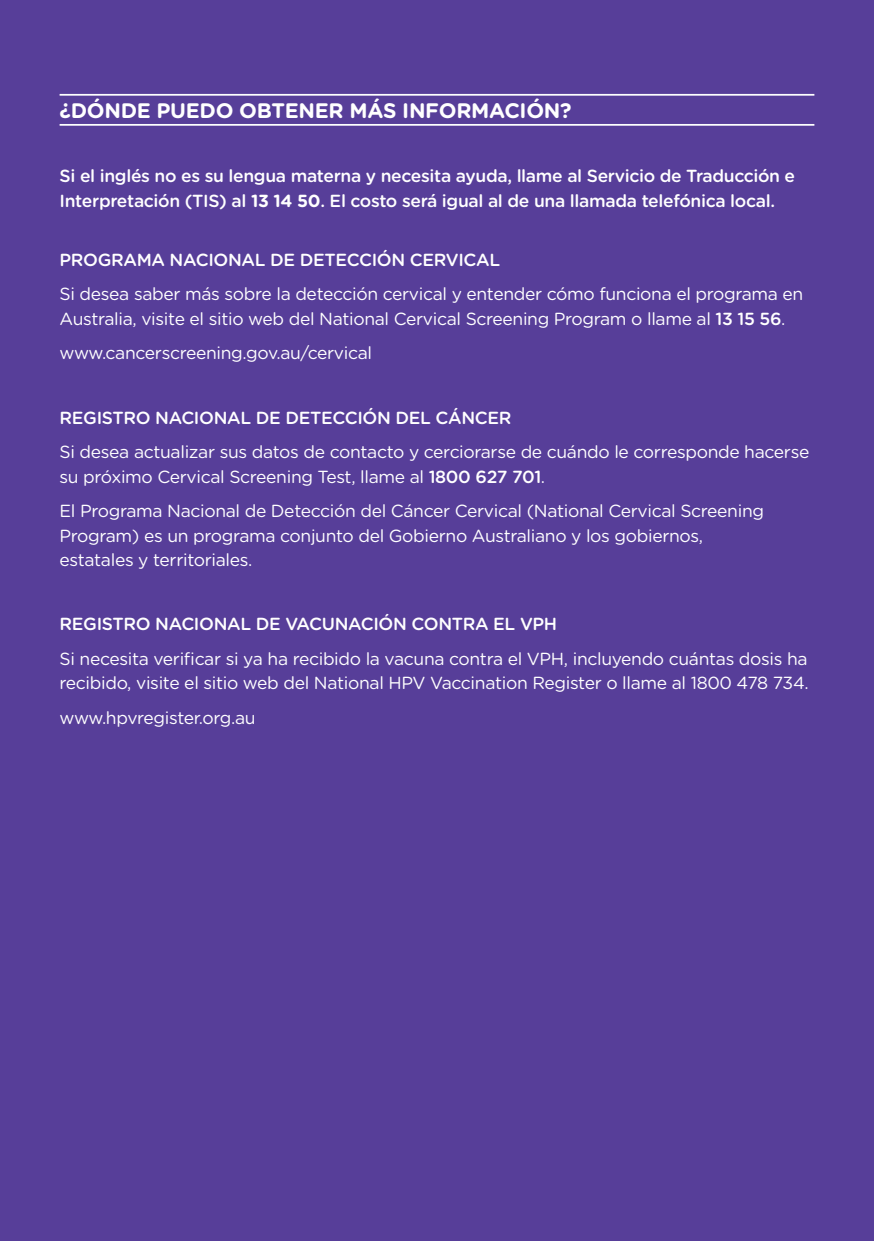
<style>
.page{position:relative;width:874px;height:1241px;background:#fff}
.page>*{position:absolute;margin:0;border:0;box-sizing:border-box;transform-origin:0 0}
.t1{font:700 21px "Gotham Rounded";letter-spacing:-.015em;color:#fff}
.t2{font:17.5px/24.5px "Gotham Rounded";letter-spacing:-.02em;color:#fff}
.t3{font:500 17.5px/24.5px "Gotham Rounded";letter-spacing:-.02em;color:#fff}
.s1{font-weight:700}
.s2{font-weight:500}
</style>
<div class="page">
<div style="left:0;top:0;width:873px;height:1240px;background:#573e99"></div>
<hr style="left:60px;top:94px;width:754px;height:2px;background:#fff">
<hr style="left:60px;top:124px;width:754px;height:2px;background:#fff">
<p class="t1" style="left:60px;top:95px;width:513px">¿DÓNDE PUEDO OBTENER MÁS INFORMACIÓN?</p>
<p class="t3" style="left:60px;top:163px;width:736px">Si el inglés no es su lengua materna y necesita ayuda, llame al Servicio de Traducción e<br>Interpretación (TIS) al <span class="s1">13 14 50</span>. El costo será igual al de una llamada telefónica local.</p>
<p class="t3" style="left:60px;top:247px;width:442px">PROGRAMA NACIONAL DE DETECCIÓN CERVICAL</p>
<p class="t2" style="left:60px;top:281px;width:744px">Si desea saber más sobre la detección cervical y entender cómo funciona el programa en<br>Australia, visite el sitio web del National Cervical Screening Program o llame al <span class="s2">13 15 56</span>.</p>
<p class="t2" style="left:60px;top:340px;width:314px">www.cancerscreening.gov.au/cervical</p>
<p class="t3" style="left:60px;top:404px;width:453px">REGISTRO NACIONAL DE DETECCIÓN DEL CÁNCER</p>
<p class="t2" style="left:60px;top:439px;width:751px">Si desea actualizar sus datos de contacto y cerciorarse de cuándo le corresponde hacerse su próximo Cervical Screening Test, llame al <span class="s2">1800 627 701</span>.</p>
<p class="t2" style="left:60px;top:497px;width:705px">El Programa Nacional de Detección del Cáncer Cervical (National Cervical Screening<br>Program) es un programa conjunto del Gobierno Australiano y los gobiernos, estatales y territoriales.</p>
<p class="t3" style="left:60px;top:611px;width:499px">REGISTRO NACIONAL DE VACUNACIÓN CONTRA EL VPH</p>
<p class="t2" style="left:60px;top:645px;width:750px">Si necesita verificar si ya ha recibido la vacuna contra el VPH, incluyendo cuántas dosis ha recibido, visite el sitio web del National HPV Vaccination Register o llame al 1800 478 734.</p>
<p class="t2" style="left:60px;top:704px;width:197px">www.hpvregister.org.au</p>
</div>
